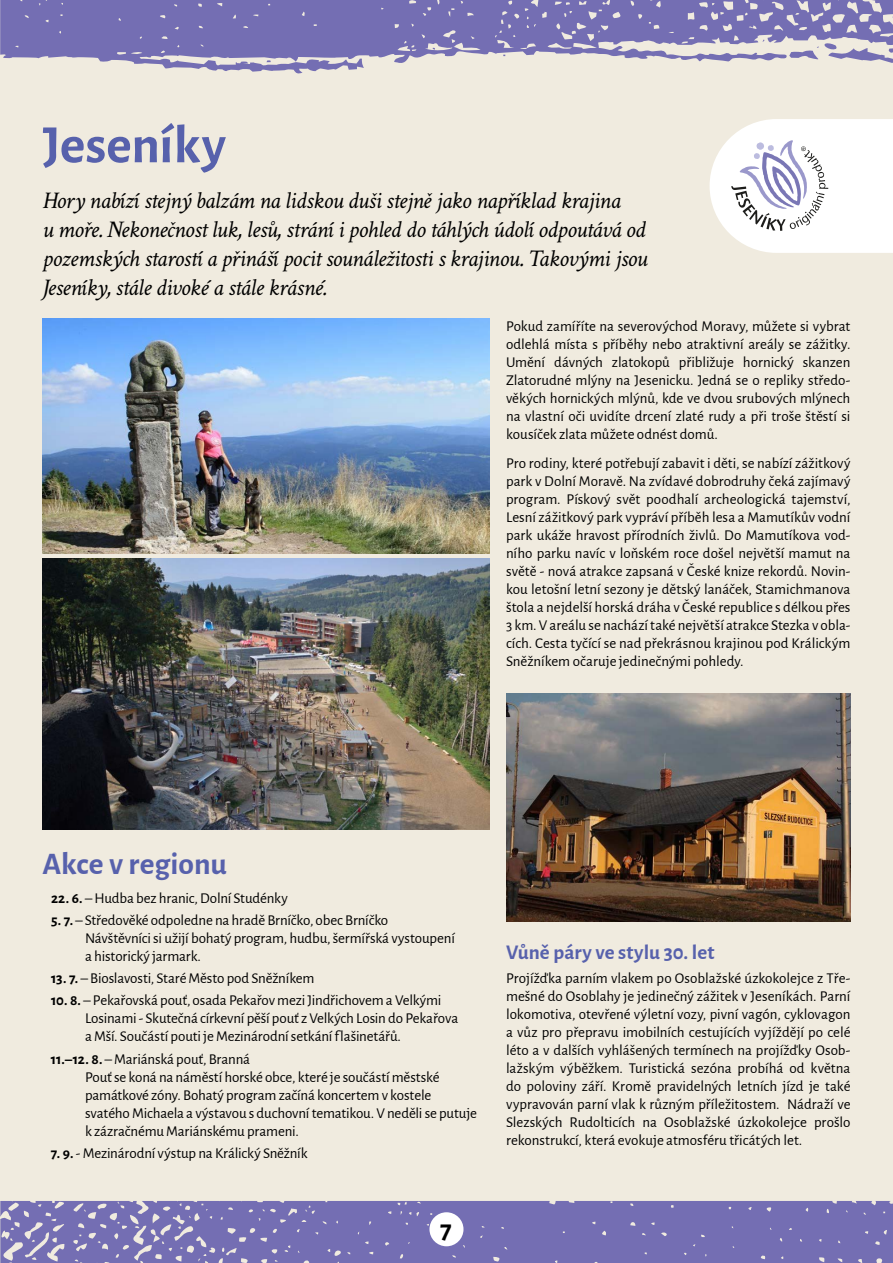
<style>
.page{position:relative;width:893px;height:1263px;background:#fff}
.page>*{position:absolute;margin:0;border:0;box-sizing:border-box;transform-origin:0 0}
.t1{font:700 54px "Alegreya Sans";color:#5761ac}
.t2{font:700 31.5px "Alegreya Sans";color:#5761ac}
.t3{font:700 27px "Alegreya Sans";color:#000}
.t4{font:italic 24px/28.8px "Crimson Text";letter-spacing:-.025em;color:#000}
.t5{font:700 21px "Alegreya Sans";color:#5761ac}
.t6{font:15px/18px "Alegreya Sans";letter-spacing:-.01em;color:#000}
.s1{font-weight:700}
</style>
<div class="page">
<div style="left:1px;top:0;width:892px;height:1263px;background:#f0ebdf"></div>
<svg style="left:710px;top:119px;width:183px;height:134px;background:#f2f1f3"></svg>
<img style="left:43px;top:319px;width:446px;height:235px">
<img style="left:43px;top:558px;width:446px;height:271px">
<img style="left:506px;top:694px;width:344px;height:227px">
<svg style="left:0;top:1199px;width:893px;height:64px;background:#7e78b6"></svg>
<svg style="left:0;top:0;width:893px;height:74px;fill:#746eb3"></svg>
<div style="left:429px;top:1212px;width:34px;height:34px;background:#fff;border-radius:50%"></div>
<h1 class="t1" style="left:43px;top:105px;width:185px">Jeseníky</h1>
<p class="t4" style="left:42px;top:186px;width:606px">Hory nabízí stejný balzám na lidskou duši stejně jako například krajina<br>u moře. Nekonečnost luk, lesů, strání i pohled do táhlých údolí odpoutává od pozemských starostí a přináší pocit sounáležitosti s krajinou. Takovými jsou Jeseníky, stále divoké a stále krásné.</p>
<p class="t6" style="left:506px;top:316px;width:346px;text-align:justify">Pokud zamíříte na severovýchod Moravy, můžete si vybrat odlehlá místa s příběhy nebo atraktivní areály se zážitky.<br>Umění dávných zlatokopů přibližuje hornický skanzen Zlatorudné mlýny na Jesenicku. Jedná se o repliky středo&shy;věkých hornických mlýnů, kde ve dvou srubových mlýnech na vlastní oči uvidíte drcení zlaté rudy a při troše štěstí si kousíček zlata můžete odnést domů.</p>
<p class="t6" style="left:506px;top:453px;width:346px;text-align:justify">Pro rodiny, které potřebují zabavit i děti, se nabízí zážitkový park v Dolní Moravě. Na zvídavé dobrodruhy čeká zajímavý program. Pískový svět poodhalí archeologická tajemství, Lesní zážitkový park vypráví příběh lesa a Mamutíkův vodní park ukáže hravost přírodních živlů. Do Mamutíkova vod&shy;ního parku navíc v loňském roce došel největší mamut na světě - nová atrakce zapsaná v České knize rekordů. Novin&shy;kou letošní letní sezony je dětský lanáček, Stamichmanova štola a nejdelší horská dráha v České republice s délkou přes 3 km. V areálu se nachází také největší atrakce Stezka v obla&shy;cích. Cesta tyčící se nad překrásnou krajinou pod Králickým Sněžníkem očaruje jedinečnými pohledy.</p>
<h2 class="t2" style="left:43px;top:841px;width:186px">Akce v regionu</h2>
<p class="t6" style="left:51px;top:888px;width:238px"><span class="s1">22. 6.</span> – Hudba bez hranic, Dolní Studénky</p>
<p class="t6" style="left:85px;top:910px;width:371px;text-indent:-34px"><span class="s1">5. 7.</span> – Středověké odpoledne na hradě Brníčko, obec Brníčko<br>Návštěvníci si užijí bohatý program, hudbu, šermířská vystoupení a historický jarmark.</p>
<p class="t6" style="left:51px;top:968px;width:265px"><span class="s1">13. 7.</span> – Bioslavosti, Staré Město pod Sněžníkem</p>
<p class="t6" style="left:85px;top:991px;width:375px;text-indent:-34px"><span class="s1">10. 8.</span> – Pekařovská pouť, osada Pekařov mezi Jindřichovem a Velkými<br>Losinami - Skutečná církevní pěší pouť z Velkých Losin do Pekařova a Mší. Součástí pouti je Mezinárodní setkání flašinetářů.</p>
<p class="t6" style="left:85px;top:1049px;width:393px;text-indent:-34px"><span class="s1">11.–12. 8.</span> – Mariánská pouť, Branná<br>Pouť se koná na náměstí horské obce, které je součástí městské památkové zóny. Bohatý program začíná koncertem v kostele svatého Michaela a výstavou s duchovní tematikou. V neděli se putuje k zázračnému Mariánskému prameni.</p>
<p class="t6" style="left:51px;top:1143px;width:258px"><span class="s1">7. 9.</span> - Mezinárodní výstup na Králický Sněžník</p>
<h3 class="t3" style="left:440px;top:1209px;width:13px">7</h3>
<h3 class="t5" style="left:506px;top:936px;width:210px">Vůně páry ve stylu 30. let</h3>
<p class="t6" style="left:506px;top:968px;width:346px;text-align:justify">Projížďka parním vlakem po Osoblažské úzkokolejce z Tře&shy;mešné do Osoblahy je jedinečný zážitek v Jeseníkách. Parní lokomotiva, otevřené výletní vozy, pivní vagón, cyklovagon a vůz pro přepravu imobilních cestujících vyjíždějí po celé léto a v dalších vyhlášených termínech na projížďky Osob&shy;lažským výběžkem. Turistická sezóna probíhá od května do poloviny září. Kromě pravidelných letních jízd je také vypravován parní vlak k různým příležitostem. Nádraží ve Slezských Rudolticích na Osoblažské úzkokolejce prošlo rekonstrukcí, která evokuje atmosféru třicátých let.</p>
</div>
